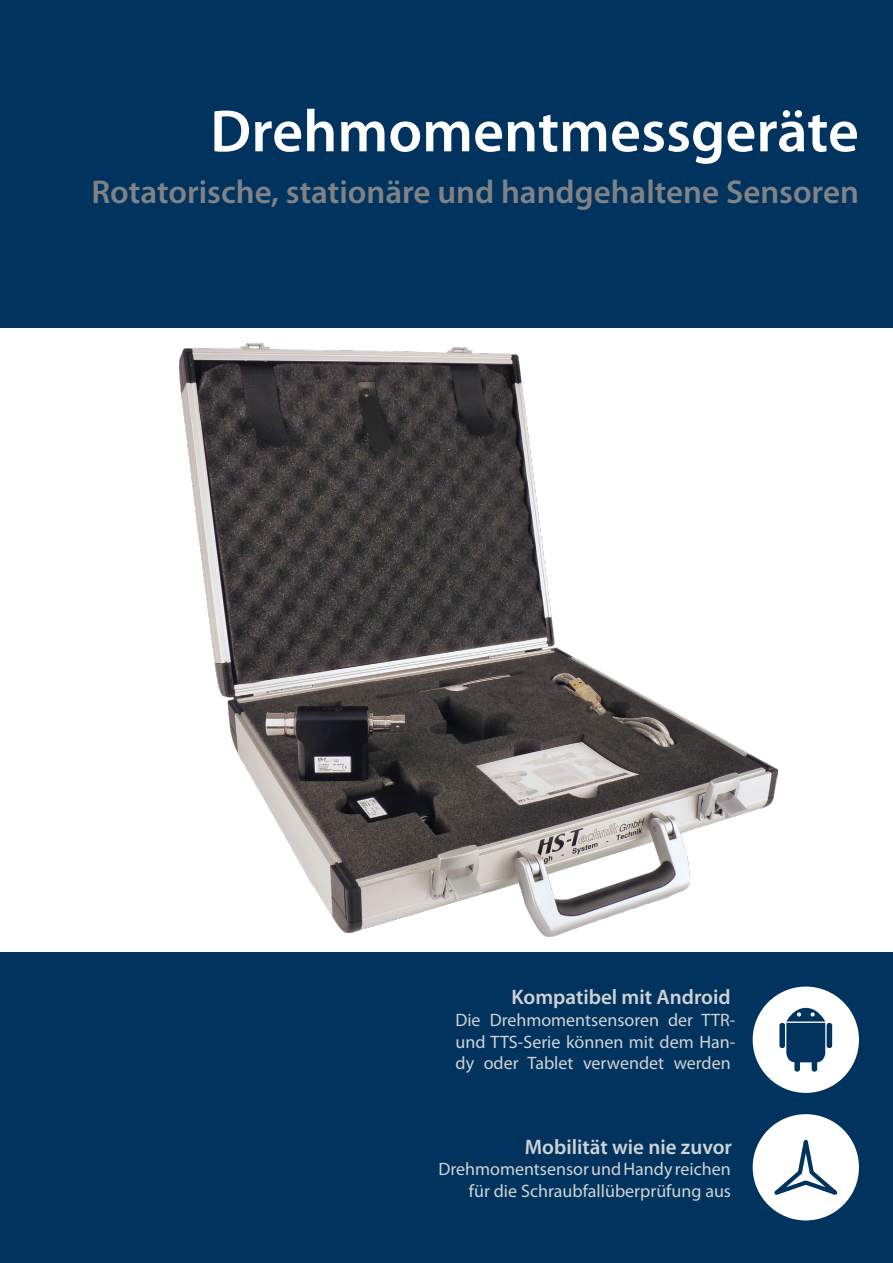
<style>
.page{position:relative;width:893px;height:1263px;background:#fff}
.page>*{position:absolute;margin:0;border:0;box-sizing:border-box;transform-origin:0 0}
.t1{font:600 60px "Myriad Pro";color:#fff}
.t2{font:600 33px "Myriad Pro";color:#808285}
.t3{font:600 21px "Myriad Pro";color:#d1d2d4}
.t4{font:18px/21.6px "Myriad Pro";color:#d1d2d4;text-align:justify}
</style>
<div class="page">
<div style="left:0;top:952px;width:893px;height:311px;background:#00345e"></div>
<div style="left:0;top:0;width:893px;height:327px;background:#00345e"></div>
<div style="left:753px;top:986px;width:106px;height:107px;background:#fff;border-radius:50%"></div>
<div style="left:753px;top:1114px;width:106px;height:106px;background:#fff;border-radius:50%"></div>
<div style="left:779px;top:1023px;width:6px;height:25px;background:#00345e;border-radius:3px"></div>
<div style="left:827px;top:1023px;width:5px;height:25px;background:#00345e;border-radius:3px"></div>
<div style="left:794px;top:1046px;width:6px;height:25px;background:#00345e;border-radius:3px"></div>
<div style="left:812px;top:1046px;width:5px;height:25px;background:#00345e;border-radius:3px"></div>
<svg style="left:786px;top:1008px;width:39px;height:54px"></svg>
<svg style="left:774px;top:1139px;width:64px;height:56px"></svg>
<img style="left:180px;top:343px;width:597px;height:593px">
<p class="t1" style="left:210px;top:93px;width:650px">Drehmomentmessgeräte</p>
<p class="t2" style="left:91px;top:171px;width:769px">Rotatorische, stationäre und handgehaltene Sensoren</p>
<p class="t3" style="left:511px;top:984px;width:221px">Kompatibel mit Android</p>
<p class="t4" style="left:455px;top:1009px;width:281px">Die Drehmomentsensoren der TTR&shy;und TTS-Serie können mit dem Han&shy;dy oder Tablet verwendet werden</p>
<p class="t3" style="left:525px;top:1133px;width:209px">Mobilität wie nie zuvor</p>
<p class="t4" style="left:438px;top:1158px;width:294px;text-align:right">Drehmomentsensor und Handy reichen für die Schraubfallüberprüfung aus</p>
</div>
